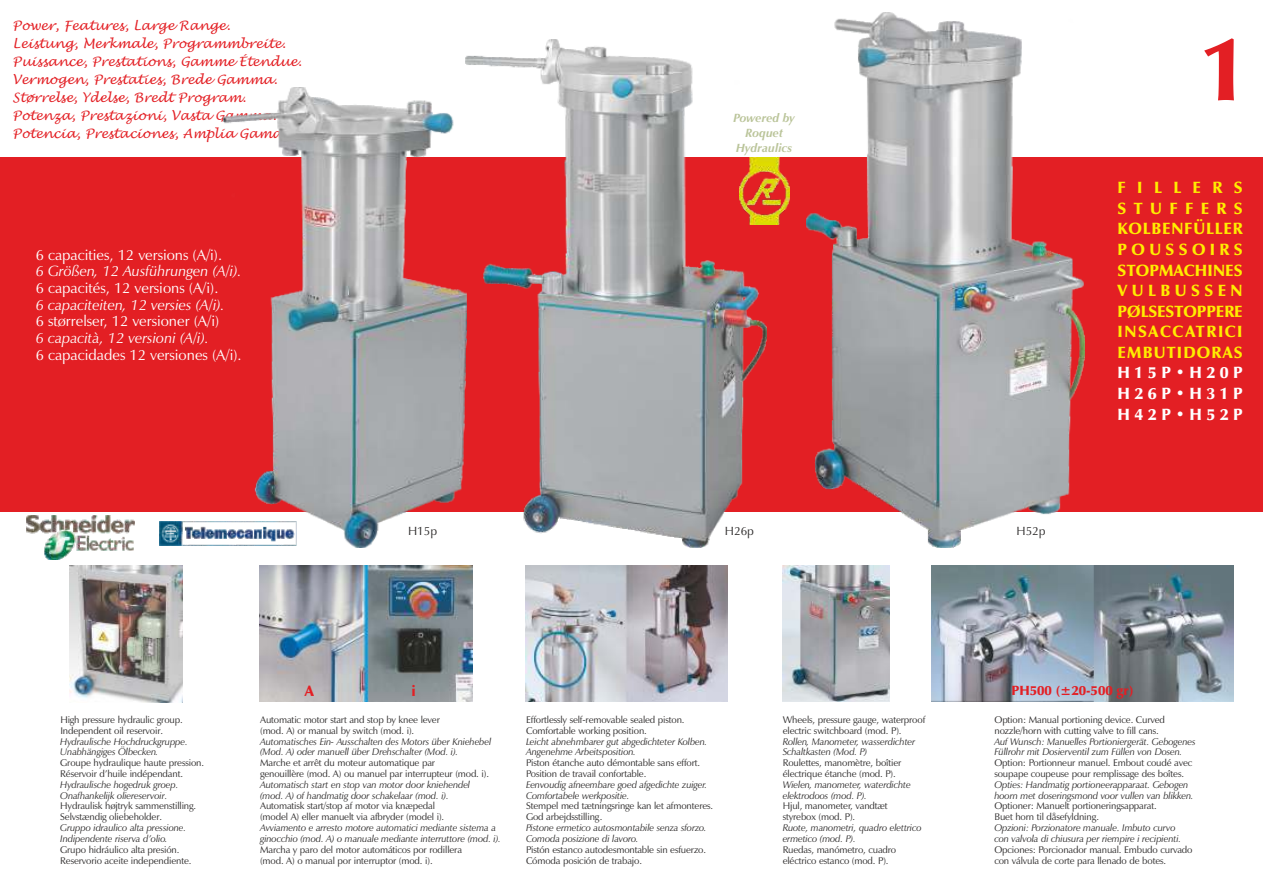
<style>
.page{position:relative;width:1263px;height:893px;background:#fff}
.page>*{position:absolute;margin:0;border:0;box-sizing:border-box;transform-origin:0 0}
.t1{font:900 90px "Zapf Humanist 601 BT";color:#e31f24}
.t2{font:900 16.5px/20.5px "Zapf Humanist 601 BT";letter-spacing:.075em;color:#ffed00;text-align:justify}
.t3{font:900 16.5px/20.5px "Zapf Humanist 601 BT";letter-spacing:.275em;color:#fff;text-align:justify}
.t4{font:15px "Zapf Humanist 601 BT";color:#fff}
.t5{font:italic 15px "Zapf Humanist 601 BT";color:#fff}
.t6{font:900 15px "Zapf Humanist 601 BT";color:#e31f24}
.t7{font:900 13.5px "Zapf Humanist 601 BT";color:#e31f24}
.t8{font:italic 12.75px/18px "Lucida Handwriting";color:#e31f24}
.t9{font:italic 700 12px/14.7px "Zapf Humanist 601 BT";color:#bac499;text-align:center}
.t10{font:12px "Zapf Humanist 601 BT";color:#2b2929}
.t11{font:9.75px/10.8px "Zapf Humanist 601 BT";letter-spacing:-.015em;color:#2b2929}
.t12{font:italic 9.75px/10.8px "Zapf Humanist 601 BT";letter-spacing:-.015em;color:#2b2929}
</style>
<div class="page">
<div style="left:0;top:157px;width:1263px;height:355px;background:#e31f24"></div>
<img style="left:526px;top:565px;width:202px;height:137px">
<img style="left:783px;top:565px;width:106px;height:137px">
<img style="left:260px;top:565px;width:212px;height:137px">
<img style="left:931px;top:565px;width:302px;height:137px">
<img style="left:767px;top:158px;width:23px;height:67px">
<img style="left:27px;top:515px;width:107px;height:45px">
<img style="left:160px;top:521px;width:64px;height:24px">
<img style="left:465px;top:39px;width:302px;height:508px">
<img style="left:224px;top:87px;width:242px;height:460px">
<img style="left:806px;top:13px;width:279px;height:534px">
<img style="left:69px;top:566px;width:113px;height:136px">
<p class="t8" style="left:13px;top:18px;width:291px">Power, Features, Large Range.<br>Leistung, Merkmale, Programmbreite.<br>Puissance, Prestations, Gamme Étendue.<br>Vermogen, Prestaties, Brede Gamma.<br>Størrelse, Ydelse, Bredt Program.<br>Potenza, Prestazioni, Vasta Gamma.<br>Potencia, Prestaciones, Amplia Gama.</p>
<h3 class="t4" style="left:36px;top:248px;width:188px">6 capacities, 12 versions (A/i).</h3>
<h3 class="t5" style="left:36px;top:265px;width:207px">6 Größen, 12 Ausführungen (A/i).</h3>
<h3 class="t4" style="left:36px;top:282px;width:184px">6 capacités, 12 versions (A/i).</h3>
<h3 class="t5" style="left:36px;top:298px;width:190px">6 capaciteiten, 12 versies (A/i).</h3>
<h3 class="t4" style="left:36px;top:315px;width:185px">6 størrelser, 12 versioner (A/i)</h3>
<h3 class="t5" style="left:36px;top:331px;width:175px">6 capacità, 12 versioni (A/i).</h3>
<h3 class="t4" style="left:36px;top:348px;width:207px">6 capacidades 12 versiones (A/i).</h3>
<p class="t9" style="left:733px;top:112px;width:63px">Powered by<br>Roquet<br>Hydraulics</p>
<p class="t10" style="left:408px;top:526px;width:31px">H15p</p>
<p class="t10" style="left:725px;top:526px;width:31px">H26p</p>
<p class="t10" style="left:1016px;top:526px;width:31px">H52p</p>
<h1 class="t1" style="left:1201px;top:32px;width:51px">1</h1>
<h2 class="t2" style="left:1118px;top:179px;width:127px">FILLERS STUFFERS KOLBENFÜLLER POUSSOIRS STOPMACHINES VULBUSSEN PØLSESTOPPERE INSACCATRICI EMBUTIDORAS</h2>
<h2 class="t3" style="left:1118px;top:364px;width:127px">H15P•H20P H26P•H31P H42P•H52P</h2>
<p class="t11" style="left:60px;top:715px;width:124px">High pressure hydraulic group.<br>Independent oil reservoir.</p>
<p class="t12" style="left:60px;top:736px;width:129px">Hydraulische Hochdruckgruppe.<br>Unabhängiges Ölbecken.</p>
<p class="t11" style="left:60px;top:758px;width:145px">Groupe hydraulique haute pression.<br>Réservoir d’huile indépendant.</p>
<p class="t12" style="left:60px;top:780px;width:120px">Hydraulische hogedruk groep.<br>Onafhankelijk oliereservoir.</p>
<p class="t11" style="left:60px;top:801px;width:137px">Hydraulisk højtryk sammenstilling.<br>Selvstændig oliebeholder.</p>
<p class="t12" style="left:60px;top:823px;width:127px">Gruppo idraulico alta pressione.<br>Indipendente riserva d’olio.</p>
<p class="t11" style="left:60px;top:845px;width:133px">Grupo hidráulico alta presión.<br>Reservorio aceite independiente.</p>
<h3 class="t6" style="left:305px;top:685px;width:11px">A</h3>
<h3 class="t6" style="left:412px;top:685px;width:6px">i</h3>
<h3 class="t7" style="left:1011px;top:684px;width:123px">PH500 (±20-500 gr)</h3>
<p class="t11" style="left:260px;top:715px;width:181px">Automatic motor start and stop by knee lever (mod. A) or manual by switch (mod. i).</p>
<p class="t12" style="left:260px;top:736px;width:233px">Automatisches Ein- Ausschalten des Motors über Kniehebel (Mod. A) oder manuell über Drehschalter (Mod. i).</p>
<p class="t11" style="left:260px;top:758px;width:230px">Marche et arrêt du moteur automatique par<br>genouillère (mod. A) ou manuel par interrupteur (mod. i).</p>
<p class="t12" style="left:260px;top:780px;width:212px">Automatisch start en stop van motor door kniehendel (mod. A) of handmatig door schakelaar (mod. i).</p>
<p class="t11" style="left:260px;top:801px;width:186px">Automatisk start/stop af motor via knæpedal (model A) eller manuelt via afbryder (model i).</p>
<p class="t12" style="left:260px;top:823px;width:242px">Avviamento e arresto motore automatici mediante sistema a ginocchio (mod. A) o manuale mediante interruttore (mod. i).</p>
<p class="t11" style="left:260px;top:845px;width:203px">Marcha y paro del motor automáticos por rodillera (mod. A) o manual por interruptor (mod. i).</p>
<p class="t11" style="left:526px;top:715px;width:160px">Effortlessly self-removable sealed piston.<br>Comfortable working position.</p>
<p class="t12" style="left:526px;top:736px;width:182px">Leicht abnehmbarer gut abgedichteter Kolben.<br>Angenehme Arbeitsposition.</p>
<p class="t11" style="left:526px;top:758px;width:176px">Piston étanche auto démontable sans effort.<br>Position de travail confortable.</p>
<p class="t12" style="left:526px;top:780px;width:183px">Eenvoudig afneembare goed afgedichte zuiger.<br>Comfortabele werkpositie.</p>
<p class="t11" style="left:526px;top:801px;width:189px">Stempel med tætningsringe kan let afmonteres.<br>God arbejdsstilling.</p>
<p class="t12" style="left:526px;top:823px;width:182px">Pistone ermetico autosmontabile senza sforzo.<br>Comoda posizione di lavoro.</p>
<p class="t11" style="left:526px;top:845px;width:182px">Pistón estanco autodesmontable sin esfuerzo.<br>Cómoda posición de trabajo.</p>
<p class="t11" style="left:783px;top:715px;width:144px">Wheels, pressure gauge, waterproof electric switchboard (mod. P).</p>
<p class="t12" style="left:783px;top:736px;width:134px">Rollen, Manometer, wasserdichter<br>Schaltkasten (Mod. P)</p>
<p class="t11" style="left:783px;top:758px;width:120px">Roulettes, manomètre, boîtier électrique étanche (mod. P).</p>
<p class="t12" style="left:783px;top:780px;width:129px">Wielen, manometer, waterdichte elektrodoos (mod. P).</p>
<p class="t11" style="left:783px;top:801px;width:106px">Hjul, manometer, vandtæt styrebox (mod. P).</p>
<p class="t12" style="left:783px;top:823px;width:140px">Ruote, manometri, quadro elettrico ermetico (mod. P).</p>
<p class="t11" style="left:783px;top:845px;width:115px">Ruedas, manómetro, cuadro eléctrico estanco (mod. P).</p>
<p class="t11" style="left:994px;top:715px;width:172px">Option: Manual portioning device. Curved nozzle/horn with cutting valve to fill cans.</p>
<p class="t12" style="left:994px;top:736px;width:203px">Auf Wunsch: Manuelles Portioniergerät. Gebogenes<br>Füllrohr mit Dosierventil zum Füllen von Dosen.</p>
<p class="t11" style="left:994px;top:758px;width:200px">Option: Portionneur manuel. Embout coudé avec soupape coupeuse pour remplissage des boîtes.</p>
<p class="t12" style="left:994px;top:780px;width:200px">Opties: Handmatig portioneerapparaat. Gebogen hoorn met doseringsmond voor vullen van blikken.</p>
<p class="t11" style="left:994px;top:801px;width:164px">Optioner: Manuelt portioneringsapparat.<br>Buet horn til dåsefyldning.</p>
<p class="t12" style="left:994px;top:823px;width:188px">Opzioni: Porzionatore manuale. Imbuto curvo con valvola di chiusura per riempire i recipienti.</p>
<p class="t11" style="left:994px;top:845px;width:200px">Opciones: Porcionador manual. Embudo curvado con válvula de corte para llenado de botes.</p>
</div>
